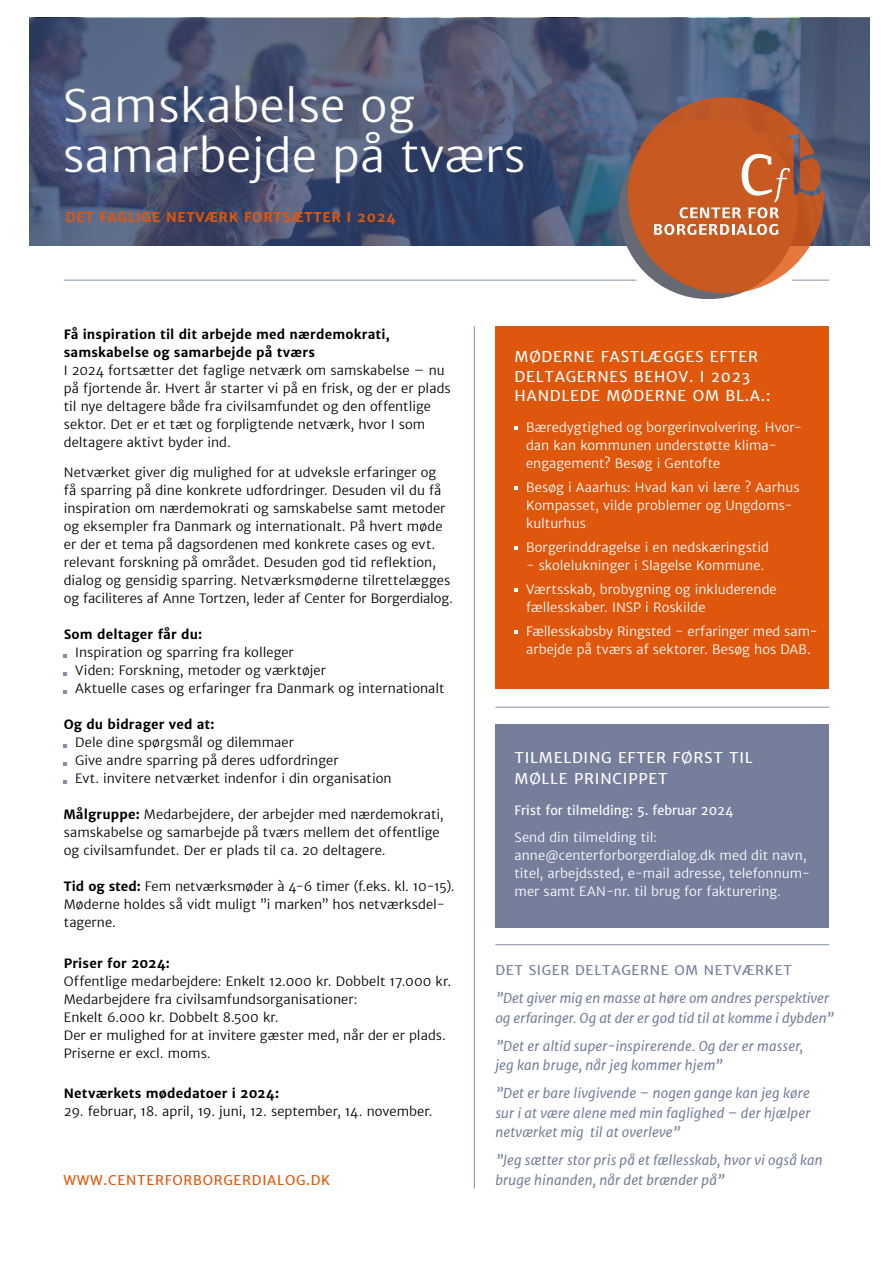
<style>
.page{position:relative;width:893px;height:1263px;background:#fff}
.page>*{position:absolute;margin:0;border:0;box-sizing:border-box;transform-origin:0 0}
.t1{font:300 45px/49.5px "Merriweather Sans";letter-spacing:.01em;color:#fff}
.t2{font:15px/19.5px "Merriweather Sans";letter-spacing:.05em;color:#fff}
.t3{font:italic 13.5px/19.5px "Merriweather Sans";letter-spacing:.005em;color:#757f9c}
.t4{font:700 13.5px "Merriweather Sans";letter-spacing:.05em;color:#df570d}
.t5{font:13.5px "Merriweather Sans";letter-spacing:.05em;color:#757f9c}
.t6{font:13.5px "Merriweather Sans";letter-spacing:.05em;color:#df570d}
.t7{font:300 12.9px/18px "Merriweather Sans";letter-spacing:.005em;color:#000}
.t8{font:300 12.9px/18px "Merriweather Sans";letter-spacing:.005em;color:#fff}
.t9{font:700 12.9px/18px "Merriweather Sans";letter-spacing:.01em;color:#000}
.t10{font:12.9px "Merriweather Sans";color:#fff}
.s1{font-weight:700}
</style>
<div class="page">
<div style="left:495px;top:326px;width:334px;height:363px;background:#df570d"></div>
<div style="left:495px;top:724px;width:334px;height:203px;background:#757f9c"></div>
<svg style="left:30px;top:18px;width:840px;height:227px;background:#4a5676"></svg>
<svg style="left:514px;top:426px;width:4px;height:3px"></svg>
<svg style="left:514px;top:486px;width:4px;height:3px"></svg>
<svg style="left:514px;top:546px;width:4px;height:3px"></svg>
<svg style="left:514px;top:588px;width:4px;height:3px"></svg>
<svg style="left:514px;top:630px;width:4px;height:3px"></svg>
<hr style="left:64px;top:280px;width:572px;height:1px;background:#858eaa">
<hr style="left:474px;top:326px;width:1px;height:862px;background:#858eaa">
<hr style="left:792px;top:280px;width:37px;height:1px;background:#858eaa">
<hr style="left:495px;top:707px;width:334px;height:1px;background:#858eaa">
<hr style="left:495px;top:944px;width:334px;height:1px;background:#858eaa">
<svg style="left:619px;top:97px;width:205px;height:202px;background:#b87152"></svg>
<h1 class="t1" style="left:63px;top:81px;width:464px">Samskabelse og samarbejde på tværs</h1>
<p class="t4" style="left:65px;top:208px;width:332px">DET FAGLIGE NETVÆRK FORTSÆTTER I 2024</p>
<p class="t9" style="left:64px;top:325px;width:328px">Få inspiration til dit arbejde med nærdemokrati, samskabelse og samarbejde på tværs</p>
<p class="t7" style="left:64px;top:361px;width:388px">I 2024 fortsætter det faglige netværk om samskabelse – nu på fjortende år. Hvert år starter vi på en frisk, og der er plads til nye deltagere både fra civilsamfundet og den offentlige sektor. Det er et tæt og forpligtende netværk, hvor I som deltagere aktivt byder ind.</p>
<p class="t7" style="left:64px;top:464px;width:391px">Netværket giver dig mulighed for at udveksle erfaringer og<br>få sparring på dine konkrete udfordringer. Desuden vil du få inspiration om nærdemokrati og samskabelse samt metoder og eksempler fra Danmark og internationalt. På hvert møde er der et tema på dagsordenen med konkrete cases og evt. relevant forskning på området. Desuden god tid reflektion, dialog og gensidig sparring. Netværksmøderne tilrettelægges og faciliteres af Anne Tortzen, leder af Center for Borgerdialog.</p>
<p class="t9" style="left:64px;top:626px;width:140px">Som deltager får du:</p>
<p class="t7" style="left:75px;top:644px;width:371px">Inspiration og sparring fra kolleger<br>Viden: Forskning, metoder og værktøjer<br>Aktuelle cases og erfaringer fra Danmark og internationalt</p>
<p class="t9" style="left:64px;top:716px;width:152px">Og du bidrager ved at:</p>
<p class="t7" style="left:75px;top:734px;width:318px">Dele dine spørgsmål og dilemmaer<br>Give andre sparring på deres udfordringer<br>Evt. invitere netværket indenfor i din organisation</p>
<p class="t7" style="left:64px;top:806px;width:381px"><span class="s1">Målgruppe:</span> Medarbejdere, der arbejder med nærdemokrati, samskabelse og samarbejde på tværs mellem det offentlige og civilsamfundet. Der er plads til ca. 20 deltagere.</p>
<p class="t7" style="left:64px;top:878px;width:392px"><span class="s1">Tid og sted:</span> Fem netværksmøder à 4-6 timer (f.eks. kl. 10-15).<br>Møderne holdes så vidt muligt ”i marken” hos netværksdel&shy;tagerne.</p>
<p class="t9" style="left:64px;top:954px;width:108px">Priser for 2024:</p>
<p class="t7" style="left:64px;top:972px;width:389px">Offentlige medarbejdere: Enkelt 12.000 kr. Dobbelt 17.000 kr.<br>Medarbejdere fra civilsamfundsorganisationer:<br>Enkelt 6.000 kr. Dobbelt 8.500 kr.<br>Der er mulighed for at invitere gæster med, når der er plads.<br>Priserne er excl. moms.</p>
<p class="t9" style="left:64px;top:1084px;width:217px">Netværkets mødedatoer i 2024:</p>
<p class="t7" style="left:64px;top:1102px;width:370px">29. februar, 18. april, 19. juni, 12. september, 14. november.</p>
<p class="t6" style="left:64px;top:1171px;width:268px">WWW.CENTERFORBORGERDIALOG.DK</p>
<p class="t2" style="left:514px;top:347px;width:257px">MØDERNE FASTLÆGGES EFTER<br>DELTAGERNES BEHOV. I 2023<br>HANDLEDE MØDERNE OM BL.A.:</p>
<p class="t8" style="left:526px;top:418px;width:278px">Bæredygtighed og borgerinvolvering. Hvor&shy;dan kan kommunen understøtte klima&shy;engagement? Besøg i Gentofte</p>
<p class="t8" style="left:526px;top:478px;width:275px">Besøg i Aaarhus: Hvad kan vi lære ? Aarhus<br>Kompasset, vilde problemer og Ungdoms&shy;kulturhus</p>
<p class="t8" style="left:526px;top:538px;width:244px">Borgerinddragelse i en nedskæringstid</p>
<p class="t8" style="left:526px;top:553px;width:252px;line-height:24px">- skolelukninger i Slagelse Kommune.<br>Værtsskab, brobygning og inkluderende</p>
<p class="t8" style="left:526px;top:595px;width:290px;line-height:24px">fællesskaber. INSP i Roskilde<br>Fællesskabsby Ringsted - erfaringer med sam-</p>
<p class="t8" style="left:526px;top:640px;width:286px">arbejde på tværs af sektorer. Besøg hos DAB.</p>
<p class="t2" style="left:514px;top:747px;width:240px;line-height:21px">TILMELDING EFTER FØRST TIL<br>MØLLE PRINCIPPET</p>
<p class="t10" style="left:514px;top:802px;width:220px">Frist for tilmelding: 5. februar 2024</p>
<p class="t8" style="left:514px;top:828px;width:297px">Send din tilmelding til: anne@centerforborgerdialog.dk med dit navn, titel, arbejdssted, e-mail adresse, telefonnum&shy;mer samt EAN-nr. til brug for fakturering.</p>
<p class="t5" style="left:495px;top:961px;width:298px">DET SIGER DELTAGERNE OM NETVÆRKET</p>
<p class="t3" style="left:495px;top:988px;width:340px">”Det giver mig en masse at høre om andres perspektiver og erfaringer. Og at der er god tid til at komme i dybden”</p>
<p class="t3" style="left:495px;top:1036px;width:309px">”Det er altid super-inspirerende. Og der er masser, jeg kan bruge, når jeg kommer hjem”</p>
<p class="t3" style="left:495px;top:1083px;width:317px;text-align:justify">”Det er bare livgivende – nogen gange kan jeg køre sur i at være alene med min faglighed – der hjælper netværket mig til at overleve”</p>
<p class="t3" style="left:495px;top:1150px;width:329px">”Jeg sætter stor pris på et fællesskab, hvor vi også kan bruge hinanden, når det brænder på”</p>
</div>
